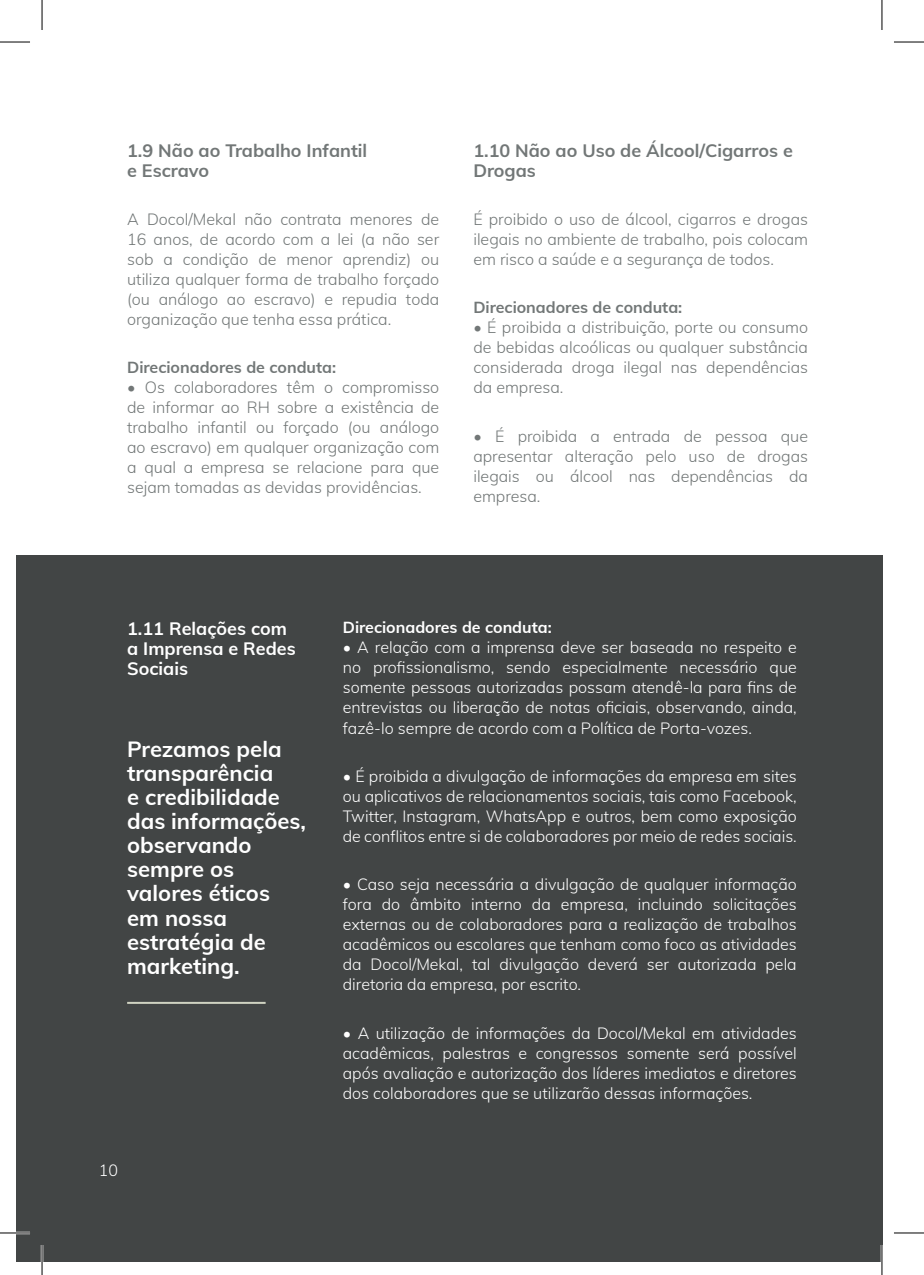
<style>
.page{position:relative;width:924px;height:1275px;background:#fff}
.page>*{position:absolute;margin:0;border:0;box-sizing:border-box;transform-origin:0 0}
.t1{font:700 22px/24px "Muli";color:#fff}
.t2{font:700 18px/20px "Muli";color:#727777}
.t3{font:700 18px/20px "Muli";color:#fff}
.t4{font:300 16px/20px "Muli";color:#fff;text-align:justify}
.t5{font:300 16px/20px "Muli";color:#727777;text-align:justify}
.t6{font:700 16px "Muli";color:#727777}
.t7{font:700 16px "Muli";color:#fff}
</style>
<div class="page">
<div style="left:16px;top:555px;width:866px;height:706px;background:#424545"></div>
<hr style="left:127px;top:1002px;width:138px;height:2px;background:#d0d3c2">
<hr style="left:0;top:1231px;width:30px;height:3px;background:#fff">
<hr style="left:41px;top:1245px;width:2px;height:30px;background:#fff">
<hr style="left:880px;top:1245px;width:2px;height:30px;background:#fff">
<hr style="left:0;top:42px;width:30px;height:1px;background:#000">
<hr style="left:893px;top:42px;width:30px;height:1px;background:#000">
<hr style="left:0;top:1232px;width:30px;height:1px;background:#000">
<hr style="left:893px;top:1232px;width:30px;height:1px;background:#000">
<hr style="left:42px;top:0;width:1px;height:30px;background:#000">
<hr style="left:42px;top:1245px;width:1px;height:30px;background:#000">
<hr style="left:881px;top:0;width:1px;height:30px;background:#000">
<hr style="left:881px;top:1245px;width:1px;height:30px;background:#000">
<p class="t2" style="left:127px;top:139px;width:241px">1.9 Não ao Trabalho Infantil e Escravo</p>
<p class="t5" style="left:127px;top:208px;width:313px">A Docol/Mekal não contrata menores de 16 anos, de acordo com a lei (a não ser sob a condição de menor aprendiz) ou utiliza qualquer forma de trabalho forçado (ou análogo ao escravo) e repudia toda organização que tenha essa prática.</p>
<p class="t6" style="left:127px;top:356px;width:210px">Direcionadores de conduta:</p>
<p class="t5" style="left:127px;top:377px;width:313px">• Os colaboradores têm o compromisso de informar ao RH sobre a existência de trabalho infantil ou forçado (ou análogo ao escravo) em qualquer organização com a qual a empresa se relacione para que sejam tomadas as devidas providências.</p>
<p class="t2" style="left:473px;top:139px;width:321px">1.10 Não ao Uso de Álcool/Cigarros e<br>Drogas</p>
<p class="t5" style="left:473px;top:208px;width:336px">É proibido o uso de álcool, cigarros e drogas ilegais no ambiente de trabalho, pois colocam em risco a saúde e a segurança de todos.</p>
<p class="t6" style="left:473px;top:296px;width:210px">Direcionadores de conduta:</p>
<p class="t5" style="left:473px;top:317px;width:336px">• É proibida a distribuição, porte ou consumo de bebidas alcoólicas ou qualquer substância considerada droga ilegal nas dependências da empresa.</p>
<p class="t5" style="left:473px;top:425px;width:336px">• É proibida a entrada de pessoa que apresentar alteração pelo uso de drogas ilegais ou álcool nas dependências da empresa.</p>
<p class="t3" style="left:127px;top:618px;width:170px">1.11 Relações com a Imprensa e Redes<br>Sociais</p>
<p class="t7" style="left:342px;top:616px;width:210px">Direcionadores de conduta:</p>
<p class="t4" style="left:342px;top:637px;width:455px">• A relação com a imprensa deve ser baseada no respeito e no profissionalismo, sendo especialmente necessário que somente pessoas autorizadas possam atendê-la para fins de entrevistas ou liberação de notas oficiais, observando, ainda, fazê-lo sempre de acordo com a Política de Porta-vozes.</p>
<p class="t4" style="left:342px;top:765px;width:455px">• É proibida a divulgação de informações da empresa em sites ou aplicativos de relacionamentos sociais, tais como Facebook, Twitter, Instagram, WhatsApp e outros, bem como exposição de conflitos entre si de colaboradores por meio de redes sociais.</p>
<p class="t4" style="left:342px;top:873px;width:455px">• Caso seja necessária a divulgação de qualquer informação fora do âmbito interno da empresa, incluindo solicitações externas ou de colaboradores para a realização de trabalhos acadêmicos ou escolares que tenham como foco as atividades da Docol/Mekal, tal divulgação deverá ser autorizada pela diretoria da empresa, por escrito.</p>
<p class="t4" style="left:342px;top:1022px;width:455px">• A utilização de informações da Docol/Mekal em atividades acadêmicas, palestras e congressos somente será possível após avaliação e autorização dos líderes imediatos e diretores dos colaboradores que se utilizarão dessas informações.</p>
<p class="t1" style="left:127px;top:736px;width:180px">Prezamos pela transparência<br>e credibilidade das informações, observando sempre os valores éticos em nossa estratégia de marketing.</p>
<p class="t4" style="left:99px;top:1159px;width:21px">10</p>
</div>
